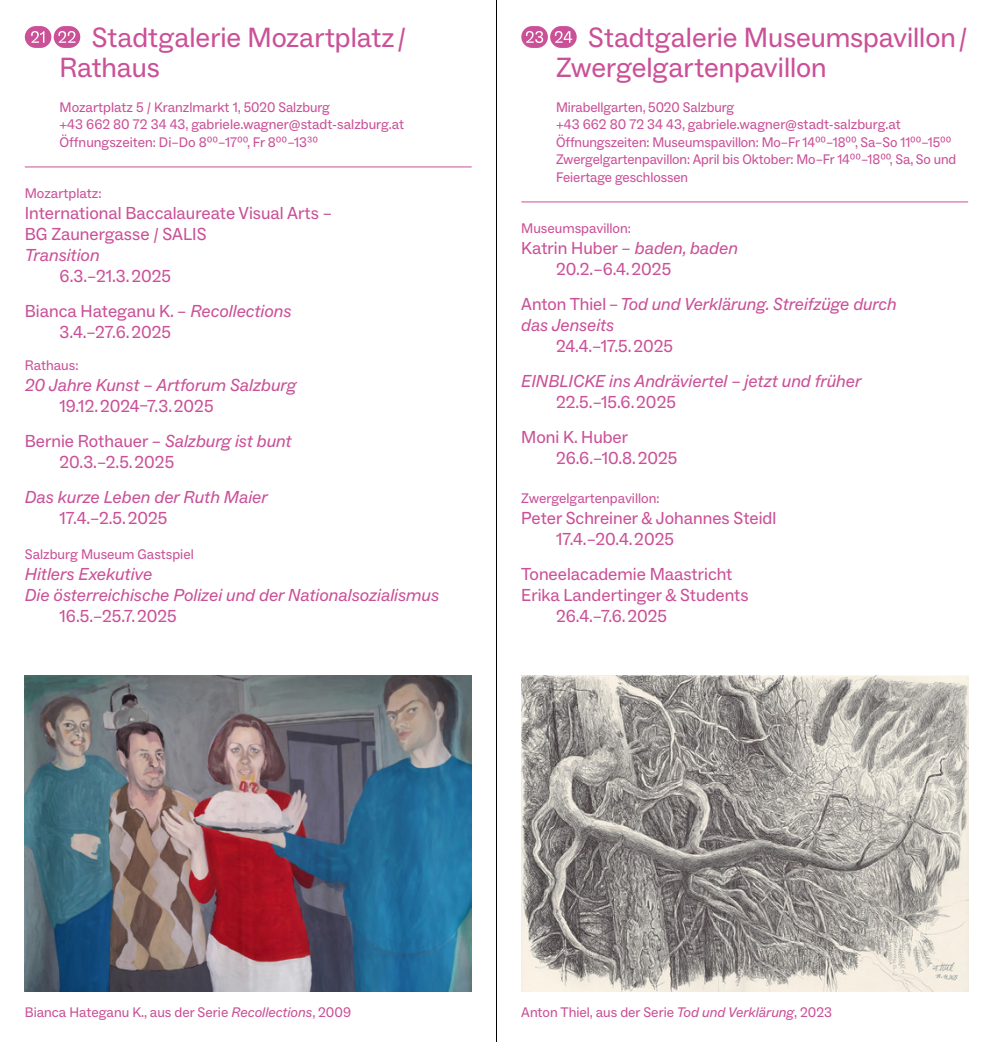
<style>
.page{position:relative;width:993px;height:1042px;background:#fff}
.page>*{position:absolute;margin:0;border:0;box-sizing:border-box;transform-origin:0 0}
.t1{font:28px/29.8px "ABC Social";color:#ca5097}
.t2{font:17.5px/21px "ABC Social";color:#ca5097}
.t3{font:italic 17.5px/21px "ABC Social";color:#ca5097}
.t4{font:14px/17.5px "ABC Social";color:#ca5097}
.s1{font-style:italic}
.s2{font-style:normal}
</style>
<div class="page">
<div style="left:25px;top:26px;width:26px;height:22px;background:#ca5097;border-radius:11px"></div>
<svg style="left:31px;top:31px;width:13px;height:12px"></svg>
<div style="left:54px;top:26px;width:26px;height:22px;background:#ca5097;border-radius:11px"></div>
<svg style="left:58px;top:31px;width:17px;height:12px"></svg>
<hr style="left:25px;top:166px;width:446px;height:1px;background:#ca5097">
<img style="left:25px;top:676px;width:446px;height:315px">
<hr style="left:521px;top:201px;width:446px;height:1px;background:#ca5097">
<img style="left:521px;top:676px;width:446px;height:315px">
<div style="left:521px;top:26px;width:26px;height:22px;background:#ca5097;border-radius:11px"></div>
<svg style="left:525px;top:31px;width:18px;height:12px"></svg>
<div style="left:550px;top:26px;width:26px;height:22px;background:#ca5097;border-radius:11px"></div>
<svg style="left:554px;top:31px;width:18px;height:12px"></svg>
<hr style="left:496px;top:0;width:1px;height:1042px;background:#000">
<h1 class="t1" style="left:60px;top:23px;width:348px;text-indent:32px">Stadtgalerie Mozartplatz /<br>Rathaus</h1>
<p class="t4" style="left:60px;top:98px;width:346px">Mozartplatz 5 / Kranzlmarkt 1, 5020 Salzburg<br>+43 662 80 72 34 43, gabriele.wagner@stadt-salzburg.at<br>Öffnungszeiten: Di–Do 8⁰⁰–17⁰⁰, Fr 8⁰⁰–13³⁰</p>
<p class="t4" style="left:25px;top:185px;width:78px">Mozartplatz:</p>
<p class="t2" style="left:25px;top:203px;width:309px">International Baccalaureate Visual Arts –<br>BG Zaunergasse / SALIS</p>
<p class="t3" style="left:25px;top:245px;width:76px">Transition</p>
<p class="t2" style="left:25px;top:259px;width:268px;line-height:35px;text-indent:35px">6.3.–21.3. 2025<br>Bianca Hateganu K. – <span class="s1">Recollections</span></p>
<p class="t2" style="left:60px;top:322px;width:113px">3.4.–27.6. 2025</p>
<p class="t4" style="left:25px;top:356px;width:55px">Rathaus:</p>
<p class="t3" style="left:25px;top:375px;width:273px">20 Jahre Kunst – Artforum Salzburg</p>
<p class="t2" style="left:25px;top:389px;width:268px;line-height:35px;text-indent:35px">19.12. 2024–7.3. 2025<br>Bernie Rothauer – <span class="s1">Salzburg ist bunt</span></p>
<p class="t2" style="left:60px;top:452px;width:116px">20.3.–2.5. 2025</p>
<p class="t3" style="left:25px;top:487px;width:244px">Das kurze Leben der Ruth Maier</p>
<p class="t2" style="left:60px;top:508px;width:109px">17.4.–2.5. 2025</p>
<p class="t4" style="left:25px;top:545px;width:170px">Salzburg Museum Gastspiel</p>
<p class="t3" style="left:25px;top:564px;width:415px">Hitlers Exekutive<br>Die österreichische Polizei und der Nationalsozialismus</p>
<p class="t2" style="left:60px;top:606px;width:119px">16.5.–25.7. 2025</p>
<h1 class="t1" style="left:556px;top:23px;width:412px;text-indent:32px">Stadtgalerie Museumspavillon /<br>Zwergelgartenpavillon</h1>
<p class="t4" style="left:556px;top:98px;width:401px">Mirabellgarten, 5020 Salzburg<br>+43 662 80 72 34 43, gabriele.wagner@stadt-salzburg.at Öffnungszeiten: Museumspavillon: Mo–Fr 14⁰⁰–18⁰⁰, Sa–So 11⁰⁰–15⁰⁰<br>Zwergelgartenpavillon: April bis Oktober: Mo–Fr 14⁰⁰–18⁰⁰, Sa, So und Feiertage geschlossen</p>
<p class="t4" style="left:521px;top:220px;width:111px">Museumspavillon:</p>
<p class="t2" style="left:556px;top:238px;width:183px;text-indent:-35px">Katrin Huber – <span class="s1">baden, baden<br></span>20.2.–6.4. 2025</p>
<p class="t3" style="left:521px;top:294px;width:377px"><span class="s2">Anton Thiel –</span> Tod und Verklärung. Streifzüge durch das Jenseits</p>
<p class="t2" style="left:556px;top:336px;width:118px">24.4.–17.5. 2025</p>
<p class="t3" style="left:521px;top:371px;width:341px">EINBLICKE ins Andräviertel – jetzt und früher</p>
<p class="t2" style="left:521px;top:385px;width:156px;line-height:35px;text-indent:35px">22.5.–15.6. 2025<br>Moni K. Huber</p>
<p class="t2" style="left:556px;top:448px;width:123px">26.6.–10.8. 2025</p>
<p class="t4" style="left:521px;top:489px;width:140px">Zwergelgartenpavillon:</p>
<p class="t2" style="left:556px;top:508px;width:222px;text-indent:-35px">Peter Schreiner &amp; Johannes Steidl<br>17.4.–20.4. 2025</p>
<p class="t2" style="left:521px;top:564px;width:213px">Toneelacademie Maastricht</p>
<p class="t2" style="left:521px;top:585px;width:229px">Erika Landertinger &amp; Students</p>
<p class="t2" style="left:556px;top:606px;width:112px">26.4.–7.6. 2025</p>
<p class="t4" style="left:25px;top:1004px;width:328px">Bianca Hateganu K., aus der Serie <span class="s1">Recollections</span>, 2009</p>
<p class="t4" style="left:521px;top:1004px;width:312px">Anton Thiel, aus der Serie <span class="s1">Tod und Verklärung</span>, 2023</p>
</div>
